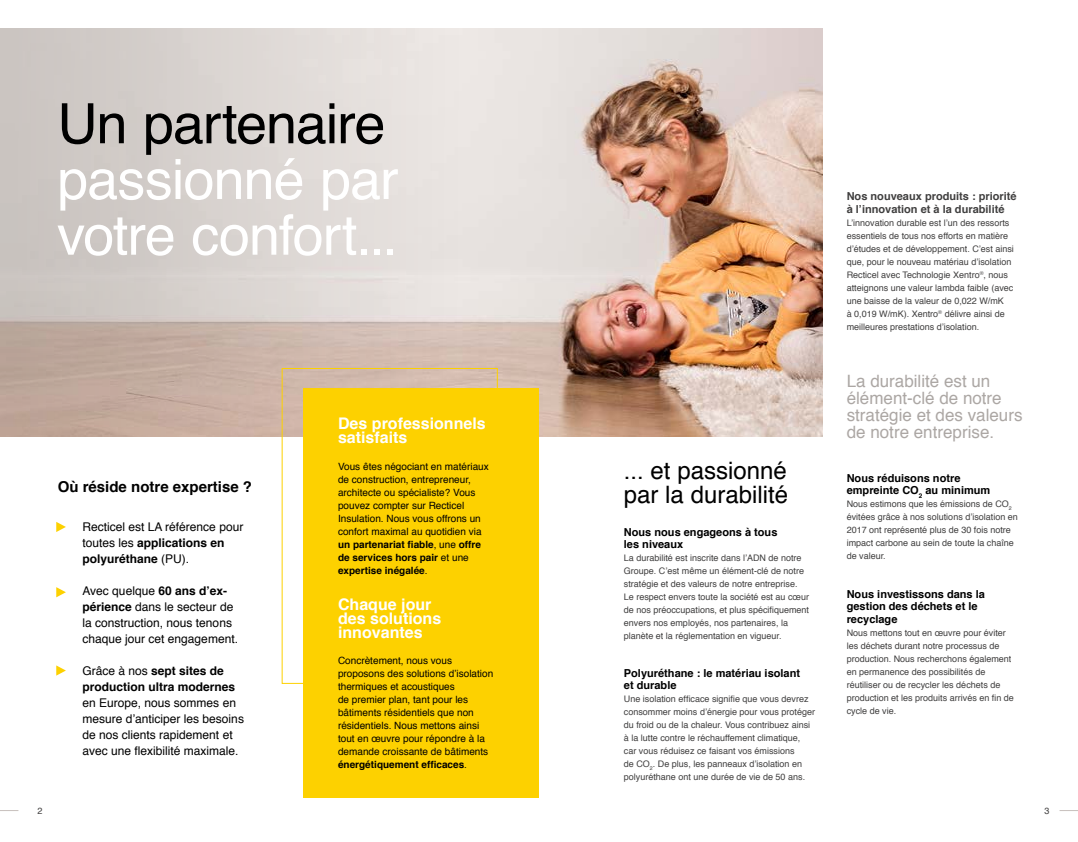
<style>
.page{position:relative;width:1078px;height:842px;background:#fff}
.page>*{position:absolute;margin:0;border:0;box-sizing:border-box;transform-origin:0 0}
.t1{font:55.7px/55.7px "Helvetica";letter-spacing:-.02em;color:#fff}
.t2{font:55.7px "Helvetica";letter-spacing:-.02em;color:#000}
.t3{font:24px/24px "Helvetica";color:#000}
.t4{font:17px/17px "Helvetica";color:#aca7a4}
.t5{font:700 16px/14px "Helvetica";color:#fff}
.t6{font:700 15px "Helvetica";color:#000}
.t7{font:12px/16px "Helvetica";color:#000}
.t8{font:700 12px/16px "Helvetica";color:#000}
.t9{font:700 11px/12px "Helvetica";color:#000}
.t10{font:700 11px/13px "Helvetica";color:#403f3f}
.t11{font:10px/13px "Helvetica";color:#000}
.t12{font:9px/13px "Helvetica";color:#403f3f}
.s1{font-weight:700}
.s2{font-weight:400}
</style>
<div class="page">
<svg style="left:1059px;top:810px;width:18px;height:1px"></svg>
<svg style="left:0;top:810px;width:18px;height:1px"></svg>
<img style="left:518px;top:28px;width:304px;height:409px">
<svg style="left:0;top:28px;width:518px;height:409px;background:#d6ccc6"></svg>
<svg style="left:56px;top:522px;width:10px;height:10px"></svg>
<svg style="left:56px;top:587px;width:10px;height:10px"></svg>
<svg style="left:56px;top:665px;width:10px;height:11px"></svg>
<div style="left:303px;top:389px;width:236px;height:409px;background:#fdd100"></div>
<h1 class="t2" style="left:57px;top:81px;width:330px">Un partenaire</h1>
<h1 class="t1" style="left:57px;top:153px;width:343px">passionné par votre confort...</h1>
<h3 class="t6" style="left:58px;top:474px;width:196px">Où réside notre expertise ?</h3>
<h3 class="t7" style="left:82px;top:519px;width:162px">Recticel est LA référence pour toutes les <span class="s1">applications en polyuréthane</span> (PU).</h3>
<h3 class="t7" style="left:82px;top:583px;width:157px">Avec quelque <span class="s1">60 ans d’ex&shy;périence</span> dans le secteur de la construction, nous tenons chaque jour cet engagement.</h3>
<h3 class="t8" style="left:82px;top:663px;width:154px"><span class="s2">Grâce à nos</span> sept sites de production ultra modernes</h3>
<h3 class="t7" style="left:82px;top:695px;width:163px">en Europe, nous sommes en mesure d’anticiper les besoins de nos clients rapidement et avec une flexibilité maximale.</h3>
<h3 class="t5" style="left:338px;top:416px;width:149px">Des professionnels satisfaits</h3>
<p class="t11" style="left:338px;top:460px;width:152px">Vous êtes négociant en matériaux de construction, entrepreneur, architecte ou spécialiste? Vous pouvez compter sur Recticel<br>Insulation. Nous vous offrons un confort maximal au quotidien via <span class="s1">un partenariat fiable</span>, une <span class="s1">offre de services hors pair</span> et une <span class="s1">expertise inégalée</span>.</p>
<h3 class="t5" style="left:338px;top:598px;width:105px">Chaque jour des solutions innovantes</h3>
<p class="t11" style="left:338px;top:654px;width:157px">Concrètement, nous vous proposons des solutions d’isolation thermiques et acoustiques<br>de premier plan, tant pour les bâtiments résidentiels que non résidentiels. Nous mettons ainsi tout en œuvre pour répondre à la demande croissante de bâtiments <span class="s1">énergétiquement efficaces</span>.</p>
<h2 class="t3" style="left:623px;top:459px;width:166px">... et passionné par la durabilité</h2>
<p class="t9" style="left:623px;top:526px;width:155px">Nous nous engageons à tous les niveaux</p>
<p class="t12" style="left:623px;top:552px;width:187px">La durabilité est inscrite dans l’ADN de notre Groupe. C’est même un élément-clé de notre stratégie et des valeurs de notre entreprise.<br>Le respect envers toute la société est au cœur de nos préoccupations, et plus spécifiquement envers nos employés, nos partenaires, la planète et la réglementation en vigueur.</p>
<p class="t9" style="left:623px;top:667px;width:178px">Polyuréthane : le matériau isolant et durable</p>
<p class="t12" style="left:623px;top:693px;width:193px">Une isolation efficace signifie que vous devrez consommer moins d’énergie pour vous protéger du froid ou de la chaleur. Vous contribuez ainsi à la lutte contre le réchauffement climatique, car vous réduisez ce faisant vos émissions<br>de CO<sub>2</sub>. De plus, les panneaux d’isolation en polyuréthane ont une durée de vie de 50 ans.</p>
<p class="t10" style="left:846px;top:190px;width:171px">Nos nouveaux produits : priorité à l’innovation et à la durabilité</p>
<p class="t12" style="left:846px;top:217px;width:169px">L’innovation durable est l’un des ressorts essentiels de tous nos efforts en matière d’études et de développement. C’est ainsi que, pour le nouveau matériau d’isolation Recticel avec Technologie Xentro<sup>®</sup>, nous atteignons une valeur lambda faible (avec une baisse de la valeur de 0,022 W/mK<br>à 0,019 W/mK). Xentro<sup>®</sup> délivre ainsi de meilleures prestations d’isolation.</p>
<h3 class="t4" style="left:846px;top:373px;width:177px">La durabilité est un élément-clé de notre stratégie et des valeurs de notre entreprise.</h3>
<p class="t9" style="left:846px;top:472px;width:145px">Nous réduisons notre empreinte CO<sub>2</sub> au minimum</p>
<p class="t12" style="left:846px;top:497px;width:173px">Nous estimons que les émissions de CO<sub>2 </sub>évitées grâce à nos solutions d’isolation en 2017 ont représenté plus de 30 fois notre impact carbone au sein de toute la chaîne de valeur.</p>
<p class="t9" style="left:846px;top:588px;width:140px">Nous investissons dans la gestion des déchets et le</p>
<p class="t9" style="left:846px;top:613px;width:52px">recyclage</p>
<p class="t12" style="left:846px;top:626px;width:169px">Nous mettons tout en œuvre pour éviter les déchets durant notre processus de production. Nous recherchons également en permanence des possibilités de réutiliser ou de recycler les déchets de production et les produits arrivés en fin de cycle de vie.</p>
<p class="t12" style="left:38px;top:804px;width:7px">2</p>
<p class="t12" style="left:1044px;top:804px;width:7px">3</p>
</div>
